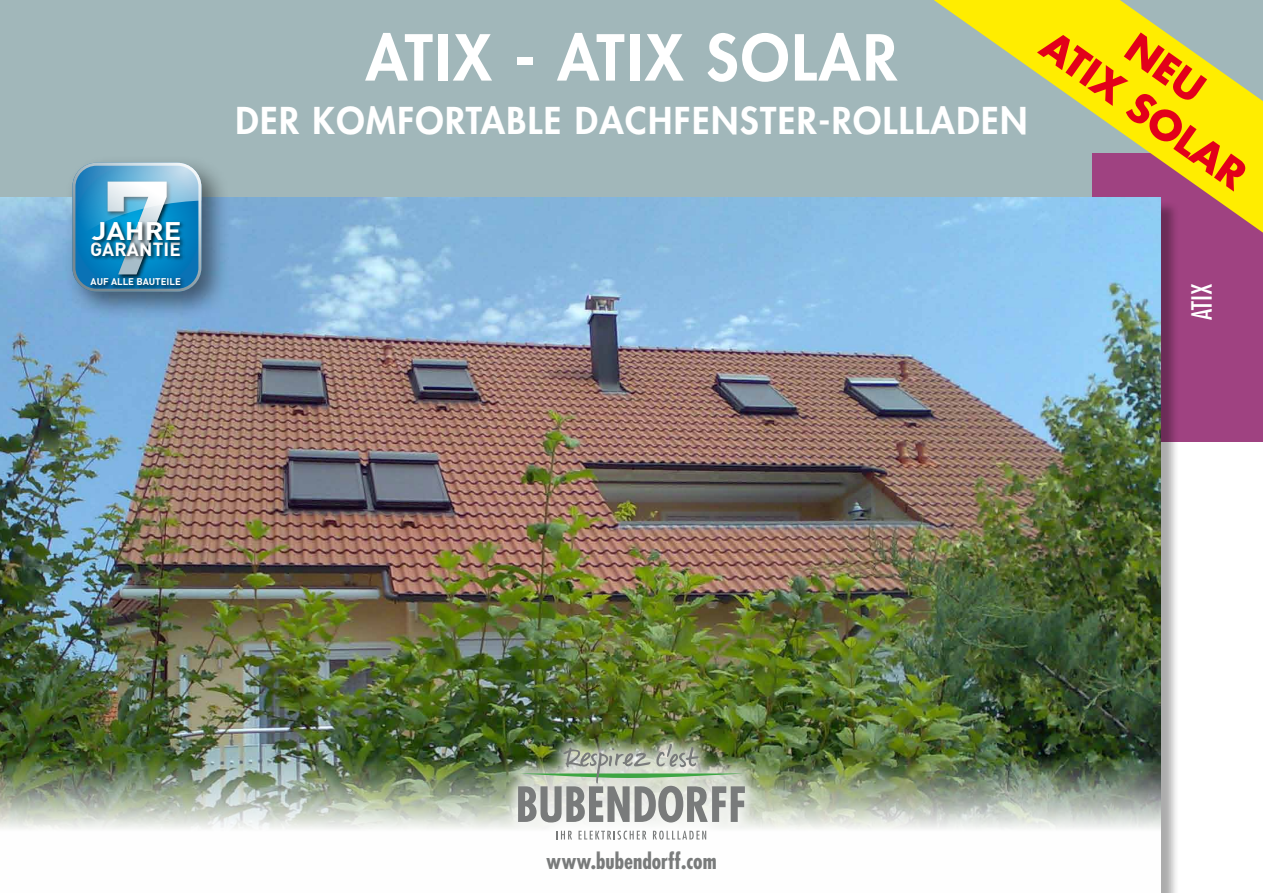
<style>
.page{position:relative;width:1263px;height:893px;background:#fff}
.page>*{position:absolute;margin:0;border:0;box-sizing:border-box;transform-origin:0 0}
.t1{font:800 61.65px "Futura Std";letter-spacing:.04em;color:#fff}
.t2{font:700 39px "Futura Std";color:#e2001a}
.t3{font:800 36px "Futura Std";letter-spacing:.04em;color:#fff}
.t4{font:condensed 27.15px "Futura";color:#fff}
.t5{font:700 25.2px "DIN";color:#fff;scale:1.15 1}
.t6{font:700 condensed 21.75px "Futura";color:#797b7b}
.t7{font:700 18.9px "DIN";letter-spacing:.005em;color:#fff}
.t8{font:700 9.6px "DIN";color:#fff}
</style>
<div class="page">
<div style="left:0;top:0;width:1263px;height:432px;background:#a1b7ba"></div>
<div style="left:1093px;top:153px;width:170px;height:288px;background:#9f4281"></div>
<img style="left:0;top:198px;width:1161px;height:631px">
<div style="left:63px;top:154px;width:166px;height:166px;background:#000;opacity:.48"></div>
<img style="left:87px;top:292px;width:101px;height:2px">
<svg style="left:72px;top:163px;width:129px;height:129px;background:#4793ba"></svg>
<div style="left:500px;top:726px;width:259px;height:127px;background:#fff;opacity:.75"></div>
<svg style="left:518px;top:744px;width:227px;height:78px;background:#a2ab9b"></svg>
<svg style="left:557px;top:831px;width:15px;height:8px"></svg>
<svg style="left:578px;top:831px;width:68px;height:9px"></svg>
<svg style="left:653px;top:831px;width:53px;height:9px"></svg>
<svg style="left:934px;top:0;width:329px;height:233px"></svg>
<svg style="left:1124px;top:32px;width:83px;height:72px;background:#f5e713"></svg>
<p class="t5" style="left:92px;top:215px;width:79px">JAHRE</p>
<p class="t7" style="left:90px;top:237px;width:92px">GARANTIE</p>
<p class="t8" style="left:91px;top:275px;width:92px">AUF ALLE BAUTEILE</p>
<h1 class="t1" style="left:366px;top:19px;width:225px">ATIX - ATIX</h1>
<h1 class="t1" style="left:706px;top:19px;width:181px">SOLAR</h1>
<p class="t3" style="left:235px;top:98px;width:617px">DER KOMFORTABLE DACHFENSTER-ROLLL</p>
<p class="t3" style="left:931px;top:98px;width:98px">ADEN</p>
<p class="t2" style="left:1060px;top:20px;width:242px;rotate:35deg">ATIX SOLAR</p>
<p class="t4" style="left:1186px;top:320px;width:38px;rotate:-90deg">ATIX</p>
<p class="t6" style="left:546px;top:847px;width:172px">www.bubendorff.com</p>
</div>
